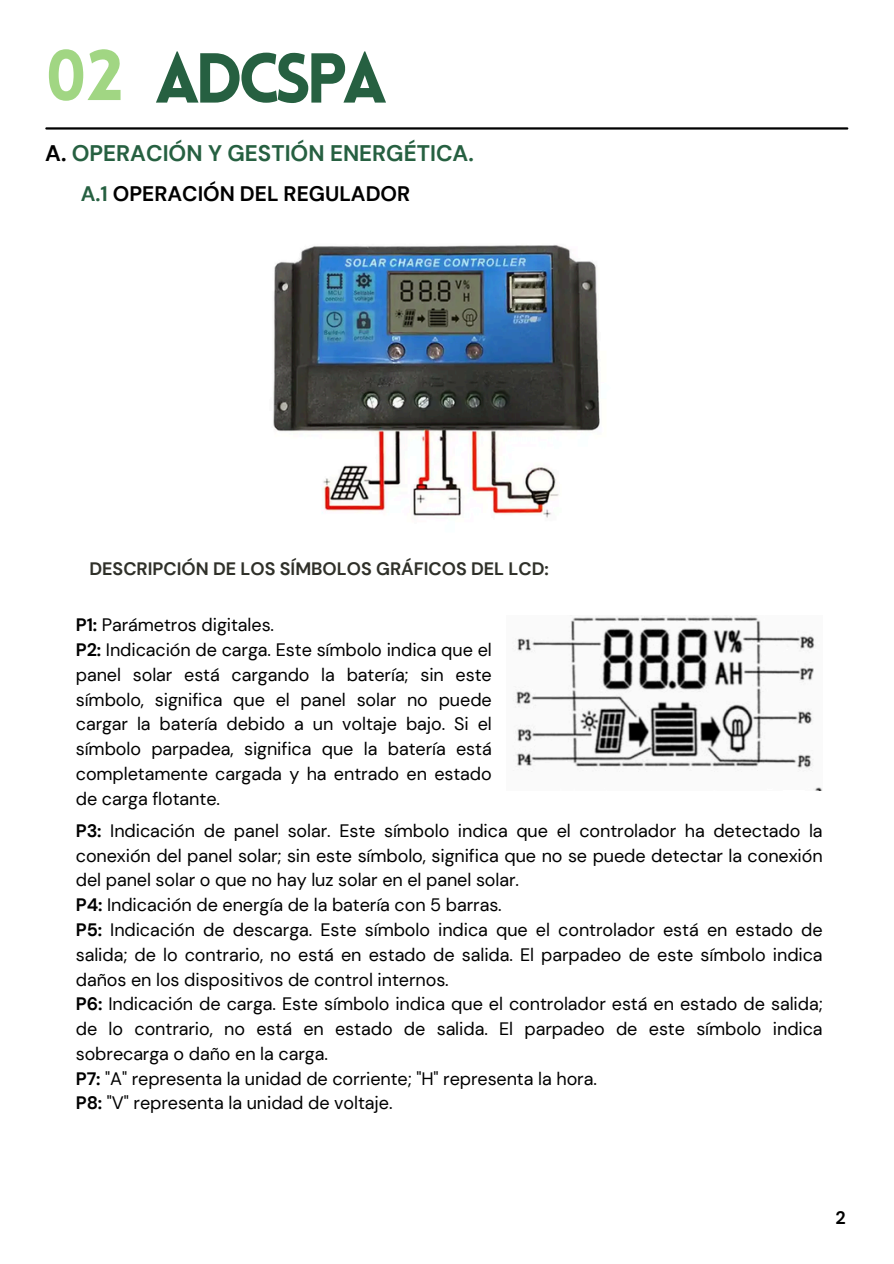
<style>
.page{position:relative;width:894px;height:1264px;background:#fff}
.page>*{position:absolute;margin:0;border:0;box-sizing:border-box;transform-origin:0 0}
.t1{font:900 69px "Lovelo";letter-spacing:-.075em;color:#266041}
.t2{font:700 22.5px "DM Sans";color:#266041}
.t3{font:700 21px "DM Sans";color:#000}
.t4{font:18px/24.8px "DM Sans";letter-spacing:-.005em;color:#000;text-align:justify}
.t5{font:700 18px "DM Sans";color:#2f3029}
.t6{font:700 18px "DM Sans";color:#000}
.s1{font-size:70.05px;color:#a1d683}
.s2{color:#000}
.s3{color:#266041}
.s4{font-weight:700}
</style>
<div class="page">
<hr style="left:46px;top:127px;width:801px;height:3px;background:#000">
<img style="left:273px;top:245px;width:327px;height:273px">
<img style="left:513px;top:616px;width:309px;height:174px">
<p class="t1" style="left:45px;top:51px;width:343px"><span class="s1">02</span> ADCSPA</p>
<p class="t2" style="left:45px;top:139px;width:430px"><span class="s2">A.</span> OPERACIÓN Y GESTIÓN ENERGÉTICA.</p>
<p class="t3" style="left:81px;top:180px;width:331px"><span class="s3">A.1</span> OPERACIÓN DEL REGULADOR</p>
<p class="t5" style="left:89px;top:557px;width:461px">DESCRIPCIÓN DE LOS SÍMBOLOS GRÁFICOS DEL LCD:</p>
<h2 class="t4" style="left:76px;top:613px;width:200px"><span class="s4">P1:</span> Parámetros digitales.</h2>
<h2 class="t4" style="left:76px;top:637px;width:417px"><span class="s4">P2:</span> Indicación de carga. Este símbolo indica que el panel solar está cargando la batería; sin este símbolo, significa que el panel solar no puede cargar la batería debido a un voltaje bajo. Si el símbolo parpadea, significa que la batería está completamente cargada y ha entrado en estado de carga flotante.</h2>
<p class="t4" style="left:76px;top:818px;width:748px"><span class="s4">P3:</span> Indicación de panel solar. Este símbolo indica que el controlador ha detectado la conexión del panel solar; sin este símbolo, significa que no se puede detectar la conexión del panel solar o que no hay luz solar en el panel solar.</p>
<p class="t4" style="left:76px;top:892px;width:427px"><span class="s4">P4:</span> Indicación de energía de la batería con 5 barras.</p>
<p class="t4" style="left:76px;top:917px;width:748px"><span class="s4">P5:</span> Indicación de descarga. Este símbolo indica que el controlador está en estado de salida; de lo contrario, no está en estado de salida. El parpadeo de este símbolo indica daños en los dispositivos de control internos.</p>
<p class="t4" style="left:76px;top:991px;width:748px"><span class="s4">P6:</span> Indicación de carga. Este símbolo indica que el controlador está en estado de salida; de lo contrario, no está en estado de salida. El parpadeo de este símbolo indica sobrecarga o daño en la carga.</p>
<p class="t4" style="left:76px;top:1066px;width:522px"><span class="s4">P7:</span> "A" representa la unidad de corriente; "H" representa la hora.</p>
<p class="t4" style="left:76px;top:1090px;width:318px"><span class="s4">P8:</span> "V" representa la unidad de voltaje.</p>
<p class="t6" style="left:835px;top:1205px;width:12px">2</p>
</div>
